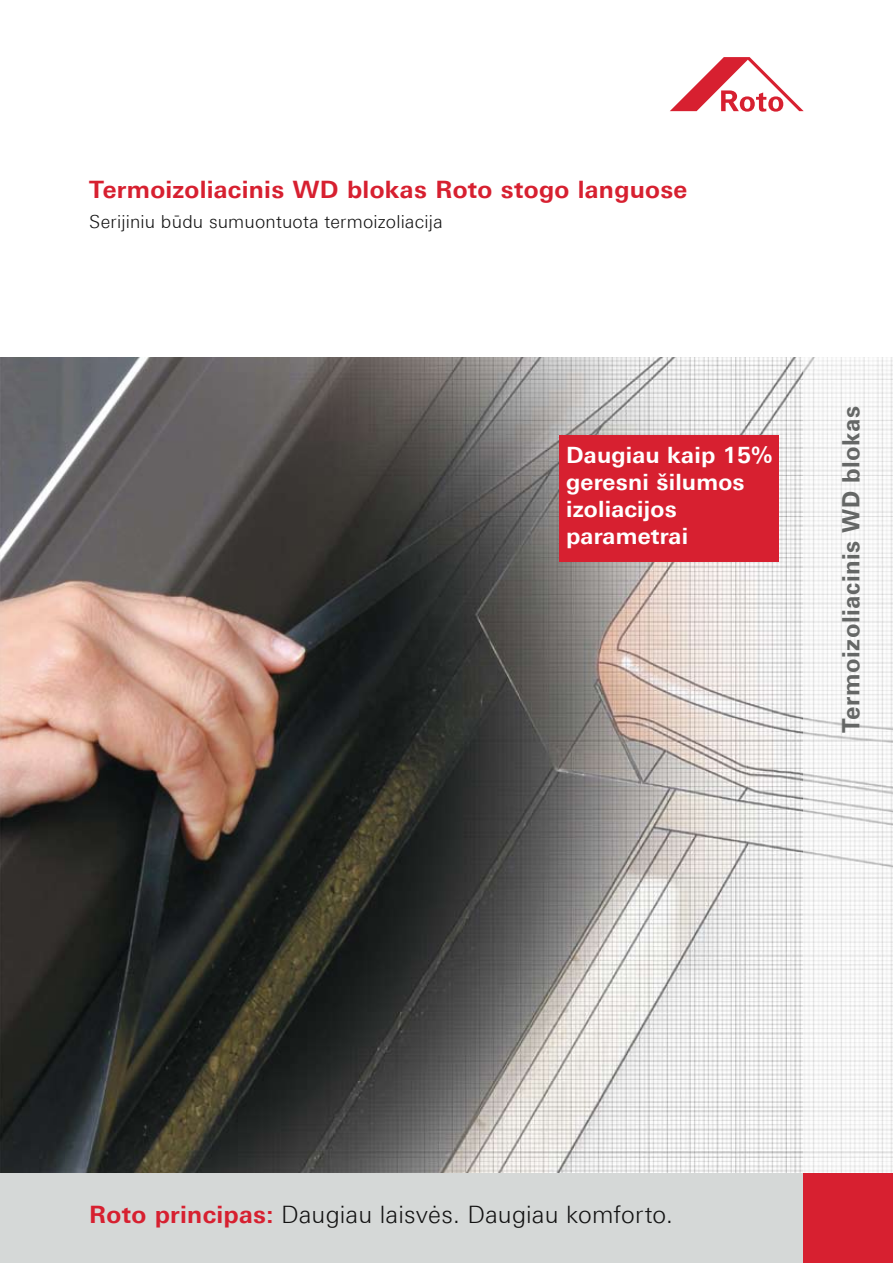
<style>
.page{position:relative;width:893px;height:1263px;background:#fff}
.page>*{position:absolute;margin:0;border:0;box-sizing:border-box;transform-origin:0 0}
.t1{font:300 24px "LT Univers Basic";letter-spacing:.01em;color:#121212}
.t2{font:700 24px "LT Univers Basic";letter-spacing:.015em;color:#d72030}
.t3{font:700 24px "Univers LTCYR";letter-spacing:.02em;color:#656766}
.t4{font:700 22.5px/27px "LT Univers Basic";letter-spacing:.01em;color:#fff}
.t5{font:300 18px "LT Univers Basic";letter-spacing:.01em;color:#121212}
.s1{font-weight:700;color:#d72030}
</style>
<div class="page">
<img style="left:0;top:357px;width:804px;height:817px">
<div style="left:0;top:1174px;width:893px;height:89px;background:#d5d8d7"></div>
<svg style="left:670px;top:57px;width:134px;height:55px"></svg>
<svg style="left:804px;top:357px;width:89px;height:817px;fill:#f5f5f5"></svg>
<div style="left:804px;top:1174px;width:89px;height:89px;background:#d72030"></div>
<div style="left:559px;top:435px;width:220px;height:126px;background:#d72030"></div>
<p class="t2" style="left:89px;top:175px;width:600px">Termoizoliacinis WD blokas Roto stogo languose</p>
<p class="t5" style="left:89px;top:211px;width:355px">Serijiniu būdu sumuontuota termoizoliacija</p>
<p class="t4" style="left:566px;top:441px;width:208px">Daugiau kaip 15% geresni šilumos izoliacijos parametrai</p>
<p class="t3" style="left:837px;top:733px;width:328px;rotate:-90deg">Termoizoliacinis WD blokas</p>
<p class="t1" style="left:89px;top:1200px;width:585px"><span class="s1">Roto principas:</span> Daugiau laisvės. Daugiau komforto.</p>
</div>
